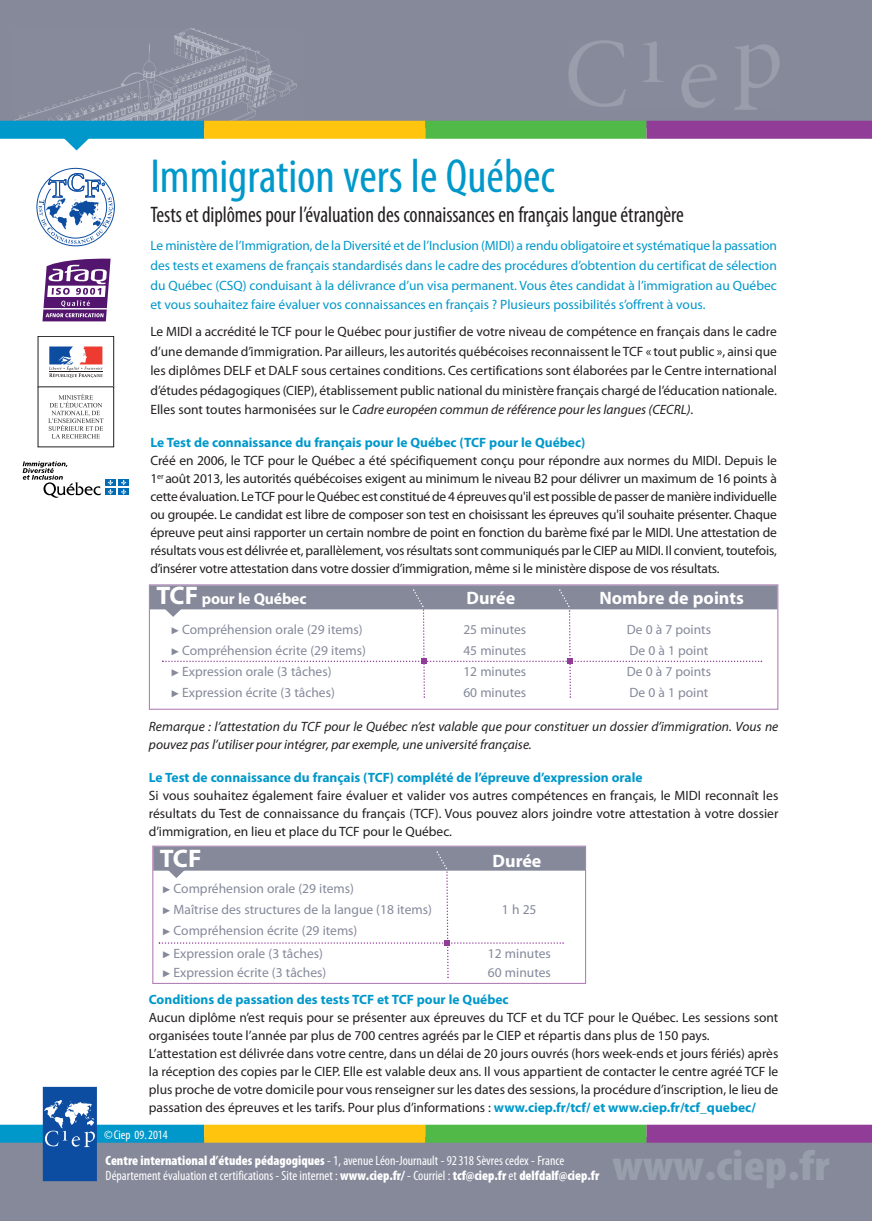
<style>
.page{position:relative;width:872px;height:1221px;background:#fff}
.page>*{position:absolute;margin:0;border:0;box-sizing:border-box;transform-origin:0 0}
.t1{font:condensed 48px "Myriad Pro";color:#0098ca}
.t2{font:900 condensed 43.2px "Myriad Pro";color:#999eac;scale:1.11 1}
.t3{font:700 25.5px "Myriad Pro";color:#fff}
.t4{font:condensed 22.5px "Myriad Pro";letter-spacing:-.005em;color:#231f20;scale:.95 1}
.t5{font:700 18px "Myriad Pro";color:#fff}
.t6{font:700 15.75px "Myriad Pro";letter-spacing:-.01em;color:#fff}
.t7{font:13.5px/18px "Myriad Pro";color:#231f20;text-align:justify}
.t8{font:13.5px/19.5px "Myriad Pro";color:#0098ca;text-align:justify}
.t9{font:13.5px/21px "Myriad Pro";color:#85899a}
.t10{font:condensed 13.5px/15px "Myriad Pro";color:#fff}
.t11{font:700 13.5px "Myriad Pro";color:#0098ca}
.t12{font:italic 13.5px/18px "Myriad Pro";letter-spacing:.005em;color:#231f20}
.t13{font:condensed 12.75px "Myriad Pro";color:#fff}
.s1{font-style:italic}
.s2{font-size:25.5px}
.s3{font-family:"European Pi Four";font-size:9px}
.s4{font-weight:700;color:#0098ca}
.s5{font-weight:900}
</style>
<div class="page">
<div style="left:0;top:0;width:872px;height:128px;background:#85899a"></div>
<img style="left:15px;top:29px;width:281px;height:92px">
<img style="left:568px;top:40px;width:211px;height:70px">
<svg style="left:65px;top:139px;width:24px;height:11px"></svg>
<div style="left:0;top:121px;width:204px;height:18px;background:#0098ca"></div>
<div style="left:204px;top:121px;width:221px;height:18px;background:#fec40e"></div>
<div style="left:425px;top:121px;width:221px;height:18px;background:#51b948"></div>
<div style="left:646px;top:121px;width:226px;height:18px;background:#913c96"></div>
<div style="left:0;top:1137px;width:872px;height:83px;background:#85899a"></div>
<div style="left:0;top:1124px;width:204px;height:18px;background:#0098ca"></div>
<div style="left:204px;top:1124px;width:221px;height:18px;background:#fec40e"></div>
<div style="left:425px;top:1124px;width:221px;height:18px;background:#51b948"></div>
<div style="left:646px;top:1124px;width:226px;height:18px;background:#913c96"></div>
<div style="left:43px;top:1087px;width:53px;height:93px;background:#0d4da1"></div>
<div style="left:43px;top:1086px;width:54px;height:95px;border:1px solid #0d4da1"></div>
<svg style="left:44px;top:1099px;width:51px;height:47px"></svg>
<div style="left:152px;top:845px;width:434px;height:138px;border:1px solid #b382b9"></div>
<div style="left:153px;top:846px;width:432px;height:24px;background:#85899a"></div>
<div style="left:149px;top:584px;width:629px;height:125px;border:1px solid #b382b9"></div>
<div style="left:150px;top:585px;width:627px;height:24px;background:#85899a"></div>
<svg style="left:162px;top:589px;width:600px;height:108px"></svg>
<svg style="left:159px;top:851px;width:405px;height:127px"></svg>
<svg style="left:23px;top:461px;width:78px;height:37px"></svg>
<div style="left:105px;top:479px;width:11px;height:6px;background:#006cb7"></div>
<div style="left:119px;top:479px;width:10px;height:6px;background:#006cb7"></div>
<div style="left:105px;top:488px;width:11px;height:7px;background:#006cb7"></div>
<svg style="left:108px;top:479px;width:5px;height:15px"></svg>
<div style="left:119px;top:488px;width:10px;height:7px;background:#006cb7"></div>
<svg style="left:121px;top:479px;width:5px;height:15px"></svg>
<svg style="left:42px;top:258px;width:69px;height:63px"></svg>
<hr style="left:43px;top:308px;width:64px;height:1px;background:#fff">
<svg style="left:39px;top:173px;width:75px;height:71px"></svg>
<svg style="left:37px;top:336px;width:78px;height:112px"></svg>
<div style="left:38px;top:336px;width:76px;height:51px;background:#fff"></div>
<div style="left:38px;top:336px;width:76px;height:51px;border:1px solid #231f20"></div>
<svg style="left:49px;top:346px;width:54px;height:32px"></svg>
<hr style="left:49px;top:371px;width:53px;height:1px;background:#231f20">
<div style="left:38px;top:387px;width:76px;height:60px;background:#fff"></div>
<svg style="left:48px;top:394px;width:56px;height:44px"></svg>
<h1 class="t1" style="left:150px;top:159px;width:406px">Immigration vers le Québec</h1>
<h3 class="t4" style="left:150px;top:206px;width:563px">Tests et diplômes pour l’évaluation des connaissances en français langue étrangère</h3>
<p class="t8" style="left:150px;top:237px;width:628px">Le ministère de l’Immigration, de la Diversité et de l’Inclusion (MIDI) a rendu obligatoire et systématique la passation des tests et examens de français standardisés dans le cadre des procédures d’obtention du certificat de sélection du Québec (CSQ) conduisant à la délivrance d’un visa permanent. Vous êtes candidat à l’immigration au Québec et vous souhaitez faire évaluer vos connaissances en français ? Plusieurs possibilités s’offrent à vous.</p>
<p class="t7" style="left:150px;top:323px;width:628px;line-height:19.5px">Le MIDI a accrédité le TCF pour le Québec pour justifier de votre niveau de compétence en français dans le cadre d’une demande d’immigration. Par ailleurs, les autorités québécoises reconnaissent le TCF « tout public », ainsi que les diplômes DELF et DALF sous certaines conditions. Ces certifications sont élaborées par le Centre international d’études pédagogiques (CIEP), établissement public national du ministère français chargé de l’éducation nationale.<br>Elles sont toutes harmonisées sur le <span class="s1">Cadre européen commun de référence pour les langues (CECRL)</span>.</p>
<p class="t11" style="left:150px;top:437px;width:436px">Le Test de connaissance du français pour le Québec (TCF pour le Québec)</p>
<p class="t7" style="left:150px;top:452px;width:628px">Créé en 2006, le TCF pour le Québec a été spécifiquement conçu pour répondre aux normes du MIDI. Depuis le 1<sup>er</sup> août 2013, les autorités québécoises exigent au minimum le niveau B2 pour délivrer un maximum de 16 points à cette évaluation. LeTCFpourleQuébec est constituéde 4 épreuvesqu'il estpossibledepasserdemanière individuelle ou groupée. Le candidat est libre de composer son test en choisissant les épreuves qu'il souhaite présenter. Chaque épreuve peut ainsi rapporter un certain nombre de point en fonction du barème fixé par le MIDI. Une attestation de résultats vous est délivrée et, parallèlement, vos résultats sont communiqués par le CIEP au MIDI. Il convient, toutefois, d’insérer votre attestation dans votre dossier d’immigration, même si le ministère dispose de vos résultats.</p>
<p class="t6" style="left:156px;top:593px;width:152px"><span class="s2">TCF</span> pour le Québec</p>
<h3 class="t5" style="left:466px;top:591px;width:50px">Durée</h3>
<h3 class="t5" style="left:599px;top:591px;width:146px">Nombre de points</h3>
<p class="t9" style="left:171px;top:619px;width:193px"><span class="s3">P</span> Compréhension orale (29 items)</p>
<p class="t9" style="left:463px;top:619px;width:64px">25 minutes</p>
<p class="t9" style="left:626px;top:619px;width:86px">De 0 à 7 points</p>
<p class="t9" style="left:171px;top:640px;width:197px"><span class="s3">P</span> Compréhension écrite (29 items)</p>
<p class="t9" style="left:463px;top:640px;width:64px">45 minutes</p>
<p class="t9" style="left:629px;top:640px;width:80px">De 0 à 1 point</p>
<p class="t9" style="left:171px;top:662px;width:162px"><span class="s3">P</span> Expression orale (3 tâches)</p>
<p class="t9" style="left:463px;top:662px;width:64px">12 minutes</p>
<p class="t9" style="left:626px;top:662px;width:86px">De 0 à 7 points</p>
<p class="t9" style="left:171px;top:683px;width:166px"><span class="s3">P</span> Expression écrite (3 tâches)</p>
<p class="t9" style="left:463px;top:683px;width:64px">60 minutes</p>
<p class="t9" style="left:629px;top:683px;width:80px">De 0 à 1 point</p>
<p class="t12" style="left:149px;top:718px;width:631px">Remarque : l’attestation du TCF pour le Québec n’est valable que pour constituer un dossier d’immigration. Vous ne pouvez pas l’utiliser pour intégrer, par exemple, une université française.</p>
<p class="t11" style="left:149px;top:772px;width:495px">Le Test de connaissance du français (TCF) complété de l’épreuve d’expression orale</p>
<p class="t7" style="left:149px;top:787px;width:631px">Si vous souhaitez également faire évaluer et valider vos autres compétences en français, le MIDI reconnaît les résultats du Test de connaissance du français (TCF). Vous pouvez alors joindre votre attestation à votre dossier d’immigration, en lieu et place du TCF pour le Québec.</p>
<h3 class="t3" style="left:160px;top:848px;width:43px">TCF</h3>
<h3 class="t5" style="left:492px;top:854px;width:50px">Durée</h3>
<p class="t9" style="left:162px;top:879px;width:271px"><span class="s3">P</span> Compréhension orale (29 items)<br><span class="s3">P</span> Maîtrise des structures de la langue (18 items)</p>
<p class="t9" style="left:502px;top:900px;width:36px">1h25</p>
<p class="t9" style="left:162px;top:920px;width:197px;line-height:22.5px"><span class="s3">P</span> Compréhension écrite (29 items)<br><span class="s3">P</span> Expression orale (3 tâches)</p>
<p class="t9" style="left:488px;top:943px;width:64px">12 minutes</p>
<p class="t9" style="left:162px;top:963px;width:166px"><span class="s3">P</span> Expression écrite (3 tâches)</p>
<p class="t9" style="left:488px;top:963px;width:64px">60 minutes</p>
<p class="t11" style="left:149px;top:993px;width:361px">Conditions de passation des tests TCF et TCF pour le Québec</p>
<p class="t7" style="left:149px;top:1009px;width:631px;text-align:left">Aucun diplôme n’est requis pour se présenter aux épreuves du TCF et du TCF pour le Québec. Les sessions sont organisées toute l’année par plus de 700 centres agréés par le CIEP et répartis dans plus de 150 pays.<br>L’attestation est délivrée dans votre centre, dans un délai de 20 jours ouvrés (hors week-ends et jours fériés) après la réception des copies par le CIEP. Elle est valable deux ans. Il vous appartient de contacter le centre agréé TCF le plus proche de votre domicile pour vous renseigner sur les dates des sessions, la procédure d’inscription, le lieu de passation des épreuves et les tarifs. Pour plus d’informations : <span class="s4">www.ciep.fr/tcf/ et www.ciep.fr/tcf_quebec/</span></p>
<p class="t13" style="left:104px;top:1130px;width:65px">©Ciep 09.2014</p>
<p class="t10" style="left:106px;top:1154px;width:495px"><span class="s5">Centre international d’études pédagogiques</span> - 1, avenue Léon-Journault - 92318 Sèvres cedex - France<br>Département évaluation et certifications - Site internet : <span class="s5">www.ciep.fr/</span> - Courriel : <span class="s5">tcf@ciep.fr</span> et <span class="s5">delfdalf@ciep.fr</span></p>
<h2 class="t2" style="left:612px;top:1150px;width:197px">www.ciep.fr</h2>
</div>
